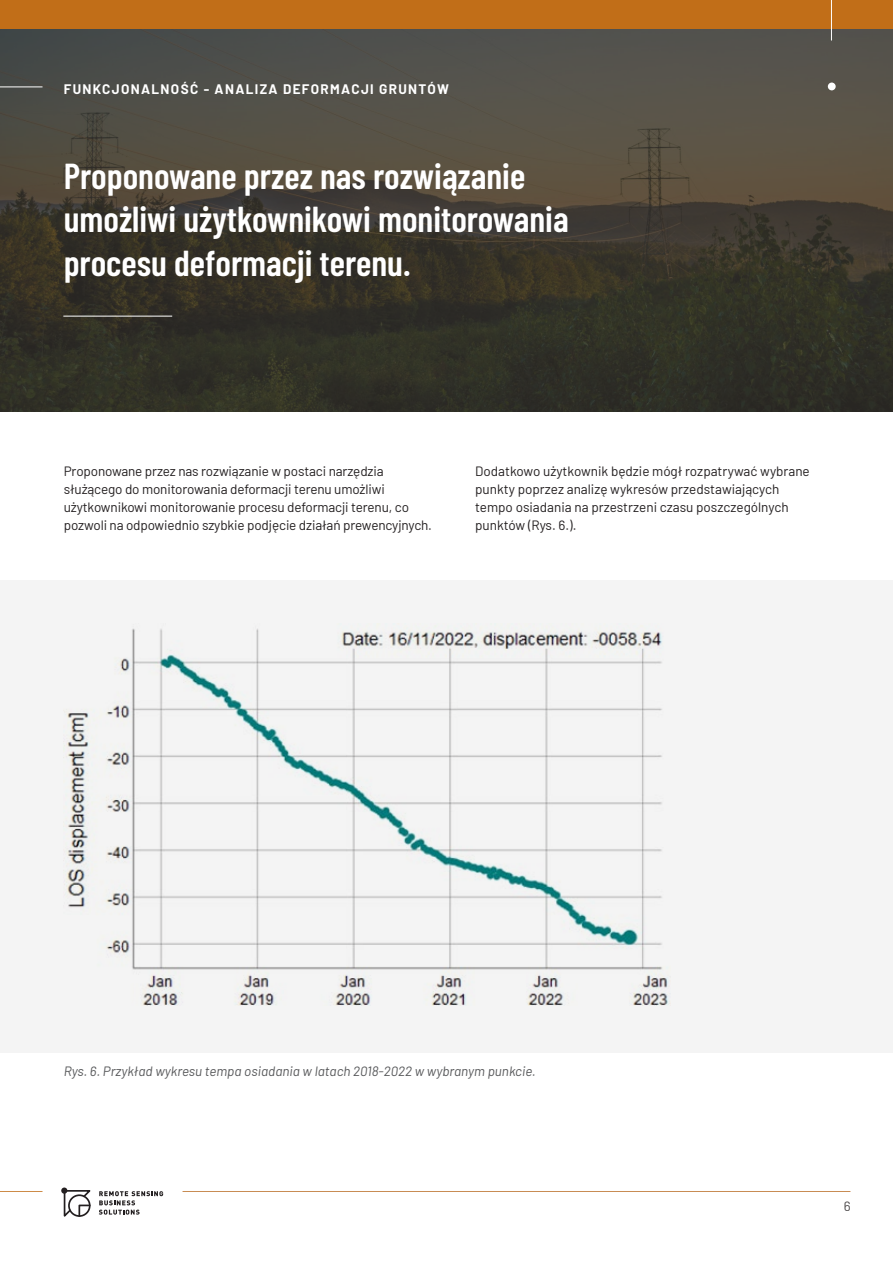
<style>
.page{position:relative;width:893px;height:1263px;background:#fff}
.page>*{position:absolute;margin:0;border:0;box-sizing:border-box;transform-origin:0 0}
.t1{font:600 36px/43.2px "Barlow Condensed";color:#fff}
.t2{font:13.5px/18px "Barlow";letter-spacing:-.01em;color:#231f20}
.t3{font:italic 13.5px "Barlow";color:#57585a}
.t4{font:700 13.5px "Barlow";letter-spacing:.1em;color:#fff}
</style>
<div class="page">
<hr style="left:0;top:1191px;width:43px;height:1px;background:#c16e18">
<hr style="left:183px;top:1191px;width:667px;height:1px;background:#bb6f28">
<svg style="left:61px;top:1187px;width:6px;height:7px"></svg>
<svg style="left:63px;top:1189px;width:100px;height:28px"></svg>
<img style="left:0;top:28px;width:893px;height:383px">
<hr style="left:63px;top:316px;width:109px;height:1px;background:#fff">
<svg style="left:0;top:580px;width:893px;height:472px;fill:#f4f4f4"></svg>
<hr style="left:0;top:87px;width:43px;height:1px;background:#fff">
<div style="left:828px;top:83px;width:8px;height:7px;background:#fff;border-radius:50%"></div>
<div style="left:0;top:0;width:893px;height:28px;background:#c16e18"></div>
<hr style="left:831px;top:0;width:1px;height:41px;background:#fff">
<p class="t4" style="left:64px;top:79px;width:387px">FUNKCJONALNOŚĆ - ANALIZA DEFORMACJI GRUNTÓW</p>
<h1 class="t1" style="left:64px;top:152px;width:506px">Proponowane przez nas rozwiązanie umożliwi użytkownikowi monitorowania procesu deformacji terenu.</h1>
<p class="t2" style="left:64px;top:461px;width:370px">Proponowane przez nas rozwiązanie w postaci narzędzia służącego do monitorowania deformacji terenu umożliwi użytkownikowi monitorowanie procesu deformacji terenu, co pozwoli na odpowiednio szybkie podjęcie działań prewencyjnych.</p>
<p class="t2" style="left:475px;top:461px;width:336px">Dodatkowo użytkownik będzie mógł rozpatrywać wybrane punkty poprzez analizę wykresów przedstawiających tempo osiadania na przestrzeni czasu poszczególnych punktów (Rys. 6.).</p>
<p class="t3" style="left:64px;top:1061px;width:474px">Rys. 6. Przykład wykresu tempa osiadania w latach 2018-2022 w wybranym punkcie.</p>
<p class="t2" style="left:843px;top:1196px;width:8px">6</p>
</div>
